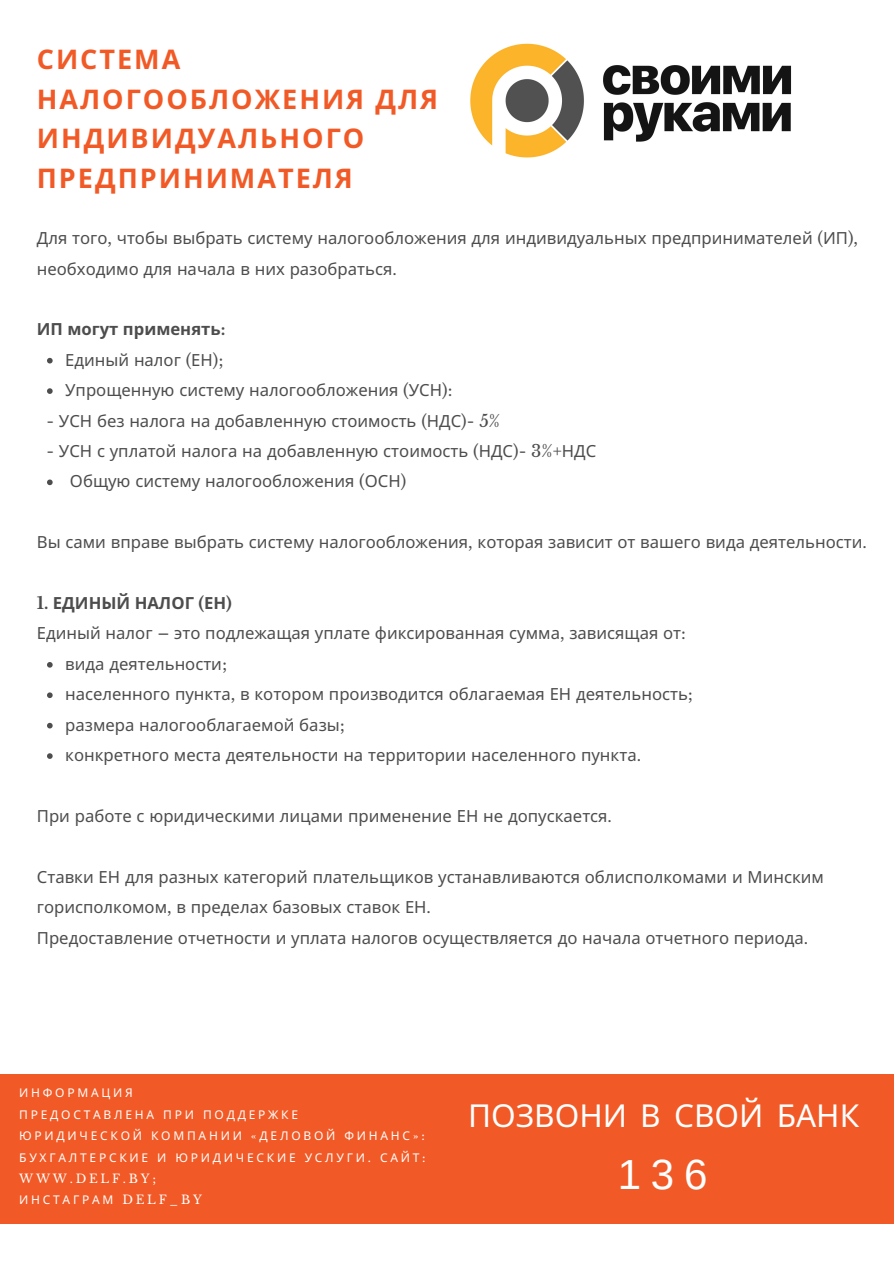
<style>
.page{position:relative;width:894px;height:1264px;background:#fff}
.page>*{position:absolute;margin:0;border:0;box-sizing:border-box;transform-origin:0 0}
.t1{font:42px "Arimo";color:#fff}
.t2{font:31.5px "Noto Sans";color:#fff}
.t3{font:700 27px/39.5px "Noto Sans";letter-spacing:.075em;color:#f15a26}
.t4{font:16.65px/30.5px "Noto Sans";color:#4d4d4d}
.t5{font:700 16.65px "Noto Sans";color:#4d4d4d}
.t6{font:12px/21.5px "Noto Sans";letter-spacing:.23em;color:#fff}
.t7{font:12px "Libre Baskerville";letter-spacing:.23em;color:#fff}
.s1{font-family:"Libre Baskerville"}
.s2{font-family:"Libre Baskerville";font-weight:700}
.s3{font-weight:700}
</style>
<div class="page">
<svg style="left:47px;top:358px;width:6px;height:5px"></svg>
<svg style="left:47px;top:388px;width:6px;height:6px"></svg>
<svg style="left:47px;top:479px;width:6px;height:6px"></svg>
<svg style="left:47px;top:662px;width:6px;height:5px"></svg>
<svg style="left:47px;top:692px;width:6px;height:6px"></svg>
<svg style="left:47px;top:722px;width:6px;height:6px"></svg>
<svg style="left:47px;top:753px;width:6px;height:6px"></svg>
<div style="left:0;top:1074px;width:893px;height:149px;background:#f15a26"></div>
<img style="left:470px;top:43px;width:322px;height:115px">
<h3 class="t3" style="left:37px;top:39px;width:402px">СИСТЕМА<br>НАЛОГООБЛОЖЕНИЯ ДЛЯ<br>ИНДИВИДУАЛЬНОГО<br>ПРЕДПРИНИМАТЕЛЯ</h3>
<p class="t4" style="left:37px;top:222px;width:822px">Для того<span class="s1">,</span> чтобы выбрать систему налогообложения для индивидуальных предпринимателей <span class="s1">(</span>ИП<span class="s1">), </span>необходимо для начала в них разобраться<span class="s1">.</span></p>
<p class="t5" style="left:37px;top:317px;width:190px">ИП могут применять<span class="s1">:</span></p>
<p class="t4" style="left:65px;top:344px;width:388px">Единый налог <span class="s1">(</span>ЕН<span class="s1">);<br></span>Упрощенную систему налогообложения <span class="s1">(</span>УСН<span class="s1">):</span></p>
<p class="t4" style="left:46px;top:405px;width:455px"><span class="s1">-</span> УСН без налога на добавленную стоимость <span class="s1">(</span>НДС<span class="s1">)- 5%</span></p>
<p class="t4" style="left:46px;top:435px;width:551px"><span class="s1">-</span> УСН с уплатой налога на добавленную стоимость <span class="s1">(</span>НДС<span class="s1">)- 3%+</span>НДС</p>
<p class="t4" style="left:70px;top:465px;width:338px">Общую систему налогообложения <span class="s1">(</span>ОСН<span class="s1">)</span></p>
<p class="t4" style="left:37px;top:526px;width:831px">Вы сами вправе выбрать систему налогообложения<span class="s1">,</span> которая зависит от вашего вида деятельности<span class="s1">.</span></p>
<p class="t4" style="left:37px;top:587px;width:650px"><span class="s2">1.</span> <span class="s3">ЕДИНЫЙ НАЛОГ</span> <span class="s2">(</span><span class="s3">ЕН</span><span class="s2">)<br></span>Единый налог <span class="s1">–</span> это подлежащая уплате фиксированная сумма<span class="s1">,</span> зависящая от<span class="s1">:</span></p>
<p class="t4" style="left:65px;top:648px;width:629px">вида деятельности<span class="s1">;<br></span>населенного пункта<span class="s1">,</span> в котором производится облагаемая ЕН деятельность<span class="s1">; </span>размера налогооблагаемой базы<span class="s1">;<br></span>конкретного места деятельности на территории населенного пункта<span class="s1">.</span></p>
<p class="t4" style="left:37px;top:800px;width:576px">При работе с юридическими лицами применение ЕН не допускается<span class="s1">.</span></p>
<p class="t4" style="left:37px;top:861px;width:788px">Ставки ЕН для разных категорий плательщиков устанавливаются облисполкомами и Минским горисполкомом<span class="s1">,</span> в пределах базовых ставок ЕН<span class="s1">.<br></span>Предоставление отчетности и уплата налогов осуществляется до начала отчетного периода<span class="s1">.</span></p>
<p class="t6" style="left:19px;top:1081px;width:408px">ИНФОРМАЦИЯ<br>ПРЕДОСТАВЛЕНА ПРИ ПОДДЕРЖКЕ<br>ЮРИДИЧЕСКОЙ КОМПАНИИ <span class="s1">«</span>ДЕЛОВОЙ ФИНАНС<span class="s1">»:<br></span>БУХГАЛТЕРСКИЕ И ЮРИДИЧЕСКИЕ УСЛУГИ<span class="s1">.</span> САЙТ<span class="s1">:</span></p>
<p class="t7" style="left:19px;top:1171px;width:138px">WWW.DELF.BY;</p>
<p class="t6" style="left:19px;top:1188px;width:184px">ИНСТАГРАМ <span class="s1">DELF_BY</span></p>
<h2 class="t2" style="left:468px;top:1093px;width:392px">ПОЗВОНИ В СВОЙ БАНК</h2>
<h1 class="t1" style="left:617px;top:1150px;width:91px">136</h1>
</div>
